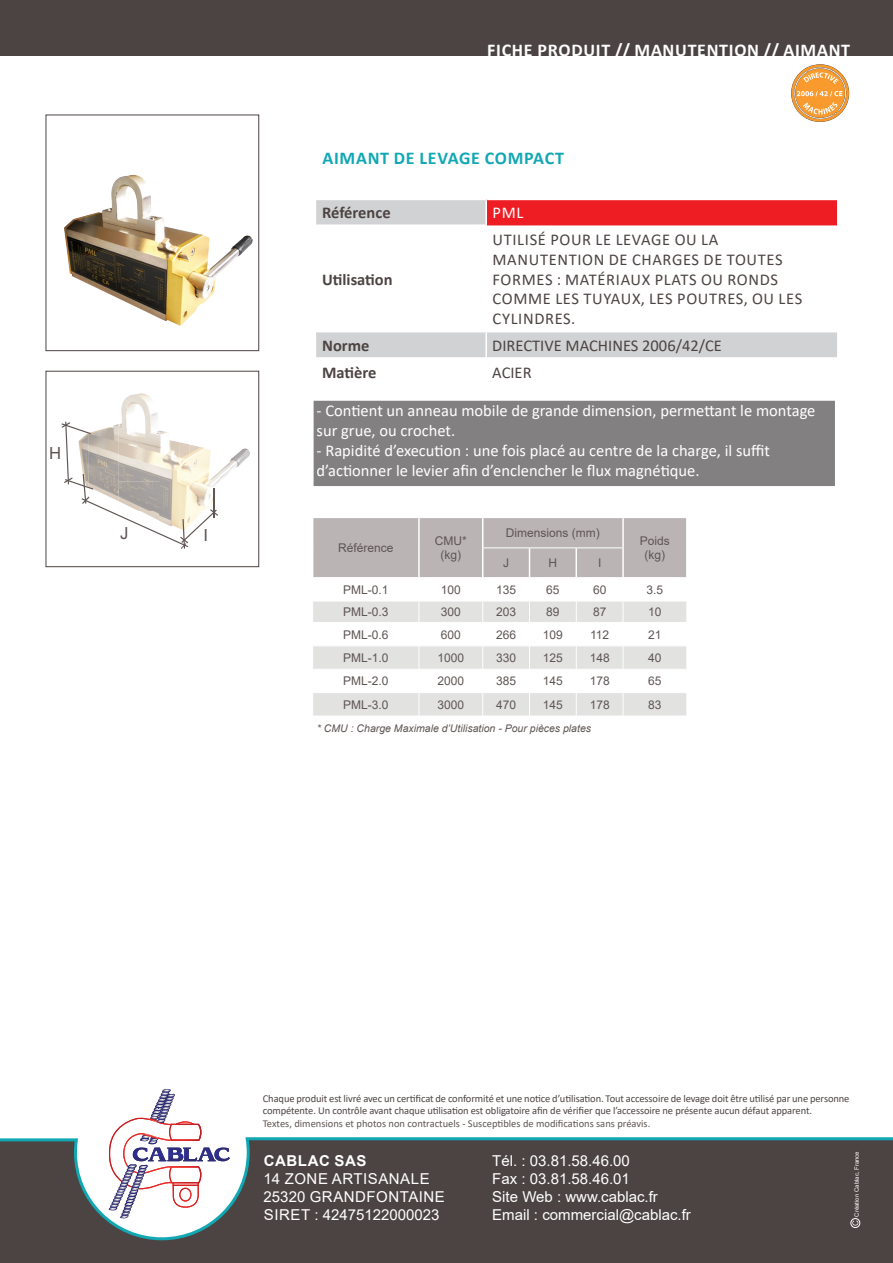
<style>
.page{position:relative;width:893px;height:1263px;background:#fff}
.page>*{position:absolute;margin:0;border:0;box-sizing:border-box;transform-origin:0 0}
.t1{font:700 18px "Calibri";letter-spacing:.04em;color:#fff}
.t2{font:700 18px "Calibri";letter-spacing:.04em;color:#11a8b4}
.t3{font:16.65px "Arial";color:#5e5553}
.t4{font:16.5px/19.8px "Calibri";color:#fff}
.t5{font:16.5px/19.8px "Calibri";letter-spacing:.04em;color:#4c4442}
.t6{font:700 16.5px "Calibri";color:#4c4442}
.t7{font:16.5px "Calibri";color:#4c4442}
.t8{font:15px/18px "Arial";color:#fff}
.t9{font:15px/18px "Arial";letter-spacing:.035em;color:#fff}
.t10{font:700 15px "Arial";letter-spacing:.035em;color:#fff}
.t11{font:12px/14.4px "Arial";color:#5e5553;text-align:center}
.t12{font:10.5px/12.6px "Calibri";letter-spacing:-.01em;color:#4c4442}
.t13{font:10.5px "Calibri";color:#5e5553}
.t14{font:italic 10.5px "Arial";color:#5e5553}
.t15{font:6px "Arial";color:#fff}
</style>
<div class="page">
<div style="left:0;top:1138px;width:893px;height:125px;background:#4c4442"></div>
<svg style="left:112px;top:1105px;width:90px;height:31px"></svg>
<img style="left:156px;top:1089px;width:19px;height:35px">
<img style="left:140px;top:1116px;width:17px;height:20px">
<div style="left:0;top:0;width:893px;height:55px;background:#4c4442"></div>
<svg style="left:0;top:1136px;width:893px;height:105px"></svg>
<div style="left:850px;top:1218px;width:10px;height:10px;border:1px solid #fff;border-radius:50%"></div>
<svg style="left:852px;top:1220px;width:6px;height:5px"></svg>
<div style="left:46px;top:115px;width:213px;height:236px;border:1px solid #4c4442"></div>
<div style="left:46px;top:371px;width:213px;height:196px;border:1px solid #4c4442"></div>
<svg style="left:316px;top:200px;width:521px;height:157px"></svg>
<div style="left:486px;top:199px;width:351px;height:26px;background:#ee1d23"></div>
<hr style="left:316px;top:331px;width:170px;height:1px;background:#fff">
<hr style="left:486px;top:331px;width:351px;height:1px;background:#fff">
<hr style="left:316px;top:225px;width:169px;height:1px;background:#fff">
<hr style="left:487px;top:225px;width:350px;height:1px;background:#ee1d23">
<hr style="left:485px;top:200px;width:2px;height:25px;background:#fff">
<hr style="left:485px;top:225px;width:2px;height:106px;background:#fff">
<hr style="left:485px;top:332px;width:2px;height:25px;background:#fff">
<hr style="left:486px;top:199px;width:351px;height:1px;background:#fff">
<img style="left:64px;top:175px;width:189px;height:151px">
<img style="left:121px;top:393px;width:37px;height:29px">
<img style="left:218px;top:471px;width:2px;height:12px">
<img style="left:230px;top:448px;width:20px;height:23px">
<img style="left:220px;top:462px;width:10px;height:18px">
<svg style="left:62px;top:422px;width:156px;height:127px"></svg>
<svg style="left:791px;top:64px;width:59px;height:58px"></svg>
<div style="left:315px;top:402px;width:518px;height:82px;background:#838082"></div>
<div style="left:314px;top:401px;width:521px;height:85px;border:3px solid #838082"></div>
<svg style="left:313px;top:518px;width:374px;height:198px"></svg>
<hr style="left:483px;top:547px;width:46px;height:1px;background:#fff">
<hr style="left:529px;top:547px;width:47px;height:1px;background:#fff">
<hr style="left:576px;top:547px;width:46px;height:1px;background:#fff">
<h2 class="t3" style="left:49px;top:442px;width:14px">H</h2>
<h2 class="t3" style="left:120px;top:522px;width:10px">J</h2>
<h2 class="t3" style="left:204px;top:524px;width:6px">I</h2>
<h1 class="t1" style="left:487px;top:37px;width:364px">FICHE PRODUIT // MANUTENTION // AIMANT</h1>
<h1 class="t2" style="left:322px;top:145px;width:243px">AIMANT DE LEVAGE COMPACT</h1>
<h3 class="t6" style="left:322px;top:201px;width:70px">Référence</h3>
<h3 class="t4" style="left:493px;top:203px;width:32px">PML</h3>
<h3 class="t6" style="left:322px;top:267px;width:72px">Utilisation</h3>
<h3 class="t5" style="left:493px;top:229px;width:311px">UTILISÉ POUR LE LEVAGE OU LA<br>MANUTENTION DE CHARGES DE TOUTES<br>FORMES : MATÉRIAUX PLATS OU RONDS<br>COMME LES TUYAUX, LES POUTRES, OU LES<br>CYLINDRES.</h3>
<h3 class="t6" style="left:322px;top:333px;width:49px">Norme</h3>
<h3 class="t7" style="left:492px;top:334px;width:231px">DIRECTIVE MACHINES 2006/42/CE</h3>
<h3 class="t6" style="left:322px;top:360px;width:56px">Matière</h3>
<h3 class="t5" style="left:492px;top:362px;width:41px">ACIER</h3>
<h3 class="t4" style="left:317px;top:400px;width:500px">- Contient un anneau mobile de grande dimension, permettant le montage sur grue, ou crochet.</h3>
<h3 class="t4" style="left:317px;top:440px;width:455px">- Rapidité d’execution : une fois placé au centre de la charge, il suffit d’actionner le levier afin d’enclencher le flux magnétique.</h3>
<p class="t11" style="left:338px;top:540px;width:57px">Référence</p>
<p class="t11" style="left:435px;top:533px;width:33px">CMU* (kg)</p>
<p class="t11" style="left:506px;top:526px;width:95px">Dimensions (mm)</p>
<p class="t11" style="left:503px;top:556px;width:7px">J</p>
<p class="t11" style="left:549px;top:556px;width:10px">H</p>
<p class="t11" style="left:598px;top:556px;width:5px">I</p>
<p class="t11" style="left:640px;top:533px;width:32px">Poids (kg)</p>
<p class="t11" style="left:343px;top:582px;width:47px">PML-0.1</p>
<p class="t11" style="left:441px;top:582px;width:22px">100</p>
<p class="t11" style="left:496px;top:582px;width:22px">135</p>
<p class="t11" style="left:546px;top:582px;width:15px">65</p>
<p class="t11" style="left:593px;top:582px;width:15px">60</p>
<p class="t11" style="left:647px;top:582px;width:18px">3.5</p>
<p class="t11" style="left:343px;top:605px;width:47px">PML-0.3</p>
<p class="t11" style="left:441px;top:605px;width:22px">300</p>
<p class="t11" style="left:496px;top:605px;width:22px">203</p>
<p class="t11" style="left:546px;top:605px;width:15px">89</p>
<p class="t11" style="left:593px;top:605px;width:15px">87</p>
<p class="t11" style="left:648px;top:605px;width:15px">10</p>
<p class="t11" style="left:343px;top:627px;width:47px">PML-0.6</p>
<p class="t11" style="left:441px;top:627px;width:22px">600</p>
<p class="t11" style="left:496px;top:627px;width:22px">266</p>
<p class="t11" style="left:543px;top:627px;width:22px">109</p>
<p class="t11" style="left:590px;top:627px;width:21px">112</p>
<p class="t11" style="left:648px;top:627px;width:15px">21</p>
<p class="t11" style="left:343px;top:650px;width:47px">PML-1.0</p>
<p class="t11" style="left:437px;top:650px;width:28px">1000</p>
<p class="t11" style="left:496px;top:650px;width:22px">330</p>
<p class="t11" style="left:543px;top:650px;width:22px">125</p>
<p class="t11" style="left:590px;top:650px;width:22px">148</p>
<p class="t11" style="left:648px;top:650px;width:15px">40</p>
<p class="t11" style="left:343px;top:674px;width:47px">PML-2.0</p>
<p class="t11" style="left:437px;top:674px;width:28px">2000</p>
<p class="t11" style="left:496px;top:674px;width:22px">385</p>
<p class="t11" style="left:543px;top:674px;width:22px">145</p>
<p class="t11" style="left:590px;top:674px;width:22px">178</p>
<p class="t11" style="left:648px;top:674px;width:15px">65</p>
<p class="t11" style="left:343px;top:697px;width:47px">PML-3.0</p>
<p class="t11" style="left:437px;top:697px;width:28px">3000</p>
<p class="t11" style="left:496px;top:697px;width:22px">470</p>
<p class="t11" style="left:543px;top:697px;width:22px">145</p>
<p class="t11" style="left:590px;top:697px;width:22px">178</p>
<p class="t11" style="left:648px;top:697px;width:15px">83</p>
<p class="t14" style="left:317px;top:721px;width:276px">* CMU : Charge Maximale d’Utilisation - Pour pièces plates</p>
<p class="t12" style="left:263px;top:1091px;width:588px">Chaque produit est livré avec un certificat de conformité et une notice d’utilisation. Tout accessoire de levage doit être utilisé par une personne compétente. Un contrôle avant chaque utilisation est obligatoire afin de vérifier que l’accessoire ne présente aucun défaut apparent.</p>
<p class="t13" style="left:263px;top:1116px;width:389px">Textes, dimensions et photos non contractuels - Susceptibles de modifications sans préavis.</p>
<h3 class="t10" style="left:264px;top:1150px;width:104px">CABLAC SAS</h3>
<h3 class="t9" style="left:264px;top:1169px;width:183px">14 ZONE ARTISANALE<br>25320 GRANDFONTAINE<br>SIRET : 42475122000023</h3>
<h3 class="t8" style="left:492px;top:1151px;width:200px">Tél. : 03.81.58.46.00<br>Fax : 03.81.58.46.01<br>Site Web : www.cablac.fr<br>Email : commercial@cablac.fr</h3>
<p class="t15" style="left:853px;top:1216px;width:67px;rotate:-90deg">Création Cablac, France</p>
</div>
